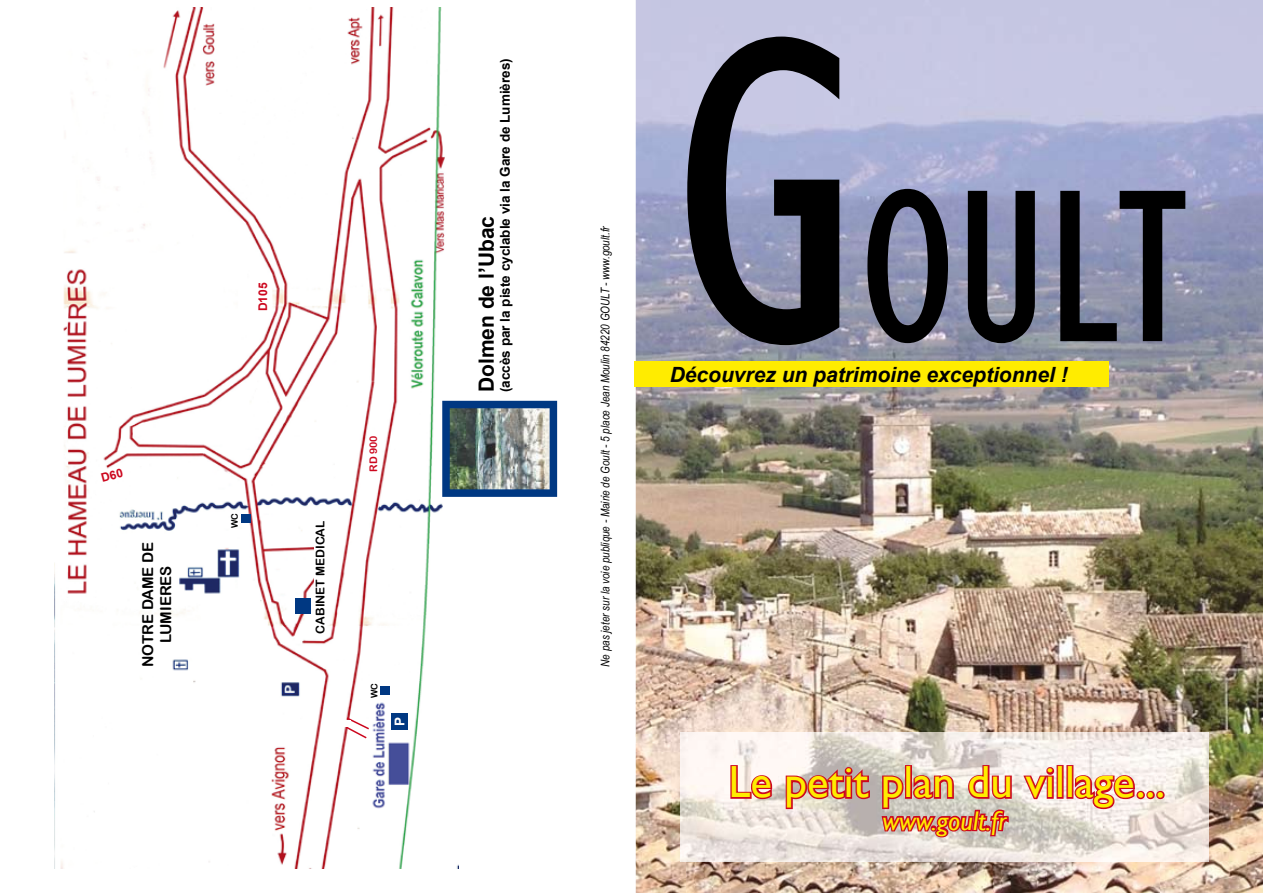
<style>
.page{position:relative;width:1263px;height:893px;background:#fff}
.page>*{position:absolute;margin:0;border:0;box-sizing:border-box;transform-origin:0 0}
.t1{font:condensed 225px "Gill Sans";color:#000}
.t2{font:45px "Gill Sans";color:#ffec00}
.t3{font:italic 27px "Gill Sans";color:#ffec00}
.t4{font:italic 700 21px "Arial";color:#000}
.t5{font:700 21px "Arial";color:#000}
.t6{font:15px/18px "Arial Rounded MT Bold";color:#000;text-align:center}
.t7{font:700 13.5px "Arial";color:#000}
.t8{font:700 13.5px "Arial";color:#fff}
.t9{font:italic 12px "Arial Narrow";color:#000}
.t10{font:12px "Arial Rounded MT Bold";color:#000}
.t11{font:700 12px "Arial";color:#cc071e}
.t12{font:10.5px "Arial Rounded MT Bold";color:#cc071e}
.t13{font:9px "Arial Rounded MT Bold";color:#000}
.s1{font-size:450px}
</style>
<div class="page">
<img style="left:636px;top:0;width:627px;height:735px">
<img style="left:636px;top:735px;width:51px;height:158px">
<img style="left:1159px;top:735px;width:104px;height:158px">
<img style="left:687px;top:861px;width:472px;height:32px">
<div style="left:635px;top:361px;width:474px;height:26px;background:#ffec00"></div>
<img style="left:54px;top:8px;width:405px;height:860px">
<img style="left:442px;top:401px;width:115px;height:96px">
<div style="left:314px;top:519px;width:12px;height:115px;background:#fff"></div>
<div style="left:295px;top:599px;width:15px;height:15px;background:#003882"></div>
<div style="left:241px;top:514px;width:10px;height:9px;background:#003882"></div>
<div style="left:381px;top:686px;width:9px;height:9px;background:#003882"></div>
<svg style="left:346px;top:717px;width:23px;height:21px"></svg>
<div style="left:343px;top:721px;width:8px;height:6px;background:#fff"></div>
<div style="left:391px;top:713px;width:17px;height:17px;background:#003882"></div>
<div style="left:367px;top:431px;width:12px;height:41px;background:#fff"></div>
<img style="left:681px;top:733px;width:528px;height:128px">
<svg style="left:729px;top:764px;width:45px;height:37px"></svg>
<svg style="left:784px;top:765px;width:87px;height:46px;background:#ce8386"></svg>
<svg style="left:1021px;top:765px;width:35px;height:36px"></svg>
<div style="left:1056px;top:765px;width:7px;height:34px;border:3px solid #cc071e"></div>
<div style="left:1066px;top:765px;width:7px;height:34px;border:3px solid #cc071e"></div>
<svg style="left:1072px;top:773px;width:95px;height:38px"></svg>
<svg style="left:880px;top:764px;width:133px;height:97px;background:#d79b9b"></svg>
<svg style="left:101px;top:468px;width:22px;height:14px"></svg>
<p class="t6" style="left:139px;top:667px;width:127px;rotate:-90deg">NOTRE DAME DE<br>LUMIERES</p>
<p class="t11" style="left:254px;top:311px;width:30px;rotate:-90deg">D105</p>
<p class="t13" style="left:229px;top:528px;width:17px;rotate:-90deg">WC</p>
<p class="t10" style="left:313px;top:634px;width:114px;rotate:-90deg">CABINET MEDICAL</p>
<p class="t12" style="left:367px;top:472px;width:38px;rotate:-90deg">RD 900</p>
<p class="t13" style="left:369px;top:698px;width:17px;rotate:-90deg">WC</p>
<p class="t8" style="left:390px;top:726px;width:11px;rotate:-90deg">P</p>
<p class="t7" style="left:496px;top:392px;width:335px;rotate:-90deg">(accès par la piste cyclable via la Gare de Lumières)</p>
<h3 class="t5" style="left:471px;top:392px;width:178px;rotate:-90deg">Dolmen de l’Ubac</h3>
<p class="t9" style="left:597px;top:667px;width:443px;rotate:-90deg">Ne pas jeter sur la voie publique - Mairie de Goult - 5 place Jean Moulin 84220 GOULT - www.goult.fr</p>
<h1 class="t1" style="left:672px;top:135px;width:517px"><span class="s1">G</span>OULT</h1>
<h3 class="t4" style="left:670px;top:360px;width:399px">Découvrez un patrimoine exceptionnel !</h3>
<h2 class="t2" style="left:728px;top:756px;width:438px">Le petit plan du village...</h2>
<h3 class="t3" style="left:882px;top:805px;width:126px">www.goult.fr</h3>
</div>
